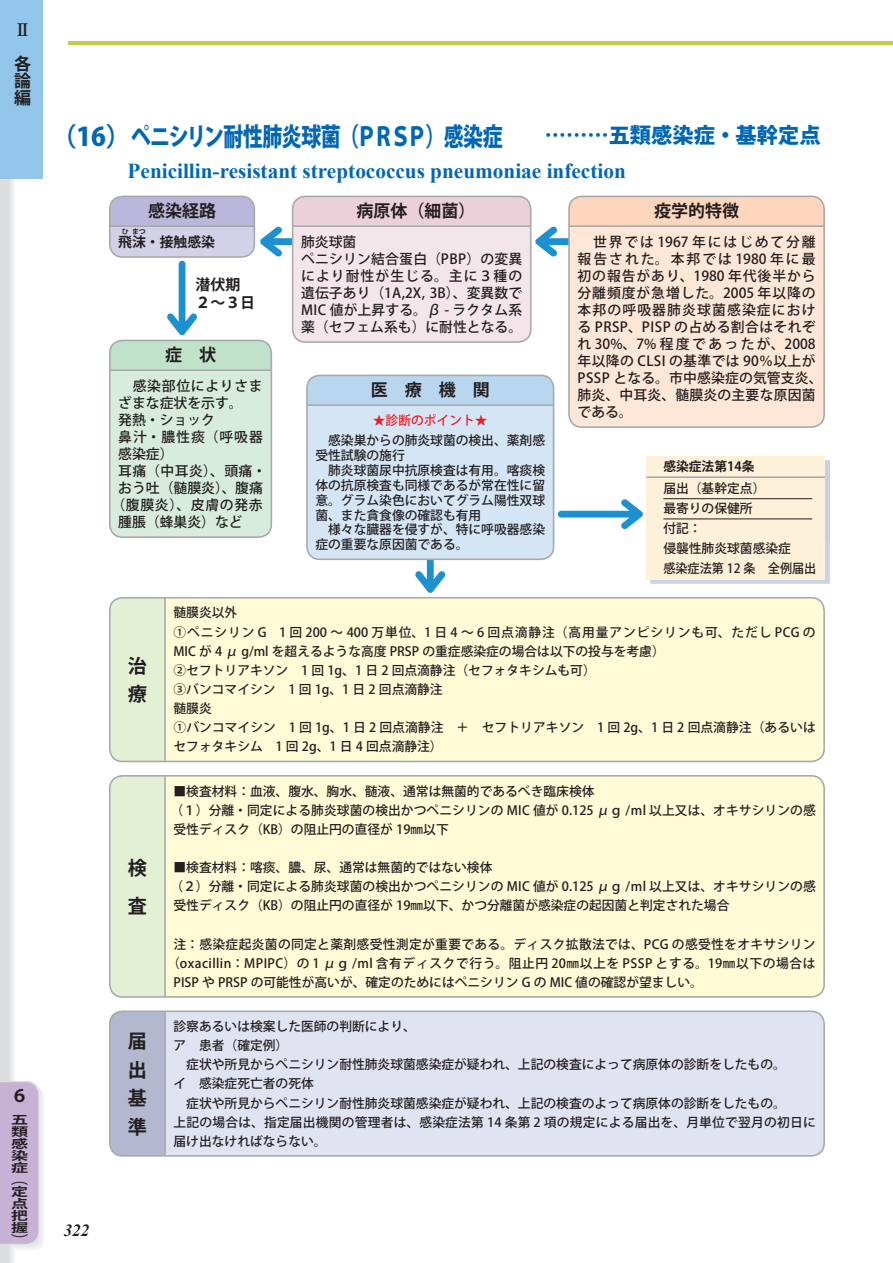
<style>
.page{position:relative;width:893px;height:1263px;background:#fff}
.page>*{position:absolute;margin:0;border:0;box-sizing:border-box;transform-origin:0 0}
.t1{font:800 25.5px "Koz Go Pro";letter-spacing:-.03em;color:#0166b3}
.t2{font:700 21.3px "Times New Roman";color:#0166b3}
.t3{font:800 21.3px "Koz Go Pro";color:#0166b3}
.t4{font:700 19.2px/28.7px "Koz Go Pro";color:#231f20}
.t5{font:700 16.95px/17px "Koz Go Pro";color:#231f20;text-align:justify}
.t6{font:italic 700 16.95px "Times New Roman";color:#231f20}
.t7{font:700 16.95px "Koz Min Pro";color:#231f20}
.t8{font:700 14.85px/18px "Koz Go Pro";color:#231f20}
.t9{font:500 13.8px/17px "Koz Go Pro";letter-spacing:.03em;color:#231f20}
.t10{font:500 13.8px/17px "Koz Go Pro";letter-spacing:.01em;color:#231f20}
.t11{font:500 13.8px "Koz Go Pro";letter-spacing:.05em;color:#231f20}
.t12{font:500 13.8px "Koz Go Pro";color:#231f20}
.t13{font:700 13.8px "Koz Go Pro";color:#231f20}
.t14{font:500 12.75px/19.2px "Koz Go Pro";color:#231f20}
.t15{font:500 12.75px "Koz Go Pro";letter-spacing:.045em;color:#231f20}
.t16{font:500 12.75px "Koz Go Pro";letter-spacing:.025em;color:#231f20}
.t17{font:500 12.75px "Koz Go Pro";color:#ee1d23}
.t18{font:700 12.75px "Koz Go Pro";color:#231f20}
.t19{font:700 11.85px/11.9px "Koz Go Pro";color:#231f20;text-align:justify;scale:1.43 1}
.t20{font:700 6.9px "Koz Go Pro";color:#231f20}
</style>
<div class="page">
<div style="left:0;top:0;width:15px;height:1263px;background:#f8f8f9"></div>
<div style="left:0;top:0;width:14px;height:1263px;background:#f3f4f4"></div>
<div style="left:0;top:0;width:13px;height:1263px;background:#f0f0f1"></div>
<div style="left:0;top:0;width:12px;height:1263px;background:#ebebed"></div>
<div style="left:0;top:0;width:11px;height:1263px;background:#e6e7e9"></div>
<div style="left:0;top:0;width:10px;height:1263px;background:#e2e3e5"></div>
<div style="left:0;top:0;width:8px;height:1263px;background:#dcdddf"></div>
<svg style="left:0;top:1081px;width:43px;height:168px;background:#ccbad8"></svg>
<div style="left:0;top:0;width:43px;height:179px;background:#92c5ea"></div>
<hr style="left:68px;top:41px;width:825px;height:4px;background:#c7c94e">
<div style="left:569px;top:196px;width:255px;height:30px;background:#fdd6bd"></div>
<div style="left:571px;top:227px;width:253px;height:198px;background:#fee7d7"></div>
<hr style="left:569px;top:225px;width:255px;height:2px;background:#a8a9ad">
<div style="left:568px;top:196px;width:257px;height:232px;border:2px solid #a8a9ad;border-radius:13px"></div>
<svg style="left:167px;top:261px;width:30px;height:74px"></svg>
<div style="left:293px;top:196px;width:238px;height:30px;background:#ebcfd9"></div>
<svg style="left:260px;top:226px;width:318px;height:116px"></svg>
<hr style="left:293px;top:225px;width:238px;height:2px;background:#a8a9ad">
<div style="left:292px;top:196px;width:239px;height:147px;border:2px solid #a8a9ad;border-radius:13px"></div>
<div style="left:307px;top:375px;width:247px;height:30px;background:#b9d6ef"></div>
<svg style="left:309px;top:405px;width:334px;height:188px"></svg>
<hr style="left:307px;top:404px;width:247px;height:2px;background:#a8a9ad">
<div style="left:306px;top:375px;width:248px;height:185px;border:2px solid #a8a9ad;border-radius:13px"></div>
<div style="left:110px;top:196px;width:144px;height:30px;background:#bbb7da"></div>
<div style="left:110px;top:226px;width:144px;height:31px;background:#d3d1e8"></div>
<hr style="left:110px;top:225px;width:144px;height:2px;background:#a8a9ad">
<div style="left:109px;top:196px;width:146px;height:62px;border:2px solid #a8a9ad;border-radius:13px"></div>
<div style="left:110px;top:340px;width:161px;height:30px;background:#c0e2ca"></div>
<div style="left:112px;top:371px;width:159px;height:166px;background:#d8ecdd"></div>
<hr style="left:110px;top:369px;width:161px;height:2px;background:#a8a9ad">
<div style="left:109px;top:340px;width:163px;height:198px;border:2px solid #a8a9ad;border-radius:13px"></div>
<div style="left:110px;top:776px;width:55px;height:221px;background:#e4f0d4"></div>
<div style="left:166px;top:776px;width:658px;height:219px;background:#fffbd6"></div>
<hr style="left:164px;top:776px;width:2px;height:221px;background:#a8a9ad">
<div style="left:109px;top:775px;width:716px;height:223px;border:2px solid #a8a9ad;border-radius:13px"></div>
<div style="left:110px;top:1011px;width:55px;height:145px;background:#b3b8cf"></div>
<div style="left:166px;top:1013px;width:656px;height:141px;background:#e0e4f2"></div>
<hr style="left:164px;top:1011px;width:2px;height:145px;background:#a8a9ad">
<div style="left:109px;top:1010px;width:716px;height:147px;border:2px solid #a8a9ad;border-radius:13px"></div>
<div style="left:110px;top:598px;width:55px;height:163px;background:#e4f0d4"></div>
<div style="left:166px;top:598px;width:658px;height:163px;background:#fffbd6"></div>
<hr style="left:164px;top:598px;width:2px;height:163px;background:#a8a9ad">
<div style="left:109px;top:597px;width:716px;height:165px;border:2px solid #a8a9ad;border-radius:13px"></div>
<div style="left:646px;top:456px;width:179px;height:123px;background:#fef1d9"></div>
<hr style="left:646px;top:476px;width:179px;height:2px;background:#a8a9ad">
<hr style="left:663px;top:498px;width:149px;height:1px;background:#231f20">
<hr style="left:663px;top:519px;width:149px;height:1px;background:#231f20">
<h3 class="t7" style="left:14px;top:18px;width:15px">Ⅱ</h3>
<h3 class="t5" style="left:14px;top:57px;width:18px">各論編</h3>
<h3 class="t5" style="left:11px;top:1088px;width:15px">６</h3>
<p class="t19" style="left:11px;top:1115px;width:13px">五類感染症（定点把握）</p>
<h1 class="t1" style="left:51px;top:120px;width:453px">（16）ペニシリン耐性肺炎球菌（ＰＲＳＰ）感染症</h1>
<h2 class="t3" style="left:545px;top:122px;width:277px">………五類感染症・基幹定点</h2>
<h2 class="t2" style="left:128px;top:156px;width:500px">Penicillin-resistant streptococcus pneumoniae infection</h2>
<h3 class="t5" style="left:148px;top:204px;width:70px">感染経路</h3>
<p class="t13" style="left:118px;top:233px;width:98px">飛沫・接触感染</p>
<p class="t20" style="left:122px;top:227px;width:8px">ひ</p>
<p class="t20" style="left:132px;top:227px;width:15px">まつ</p>
<p class="t8" style="left:196px;top:276px;width:61px">潜伏期<br>２～３日</p>
<h3 class="t5" style="left:165px;top:348px;width:53px">症　状</h3>
<p class="t11" style="left:118px;top:377px;width:146px">　感染部位によりさま</p>
<p class="t12" style="left:118px;top:394px;width:126px">ざまな症状を示す。</p>
<p class="t9" style="left:118px;top:412px;width:98px">発熱・ショック</p>
<p class="t9" style="left:118px;top:429px;width:146px">鼻汁・膿性痰（呼吸器</p>
<p class="t9" style="left:118px;top:446px;width:57px">感染症）</p>
<p class="t9" style="left:118px;top:463px;width:150px">耳痛（中耳炎）、頭痛・</p>
<p class="t9" style="left:118px;top:480px;width:146px">おう吐（髄膜炎）、腹痛</p>
<p class="t11" style="left:111px;top:496px;width:153px">（腹膜炎）、皮膚の発赤</p>
<p class="t9" style="left:118px;top:514px;width:126px">腫脹（蜂巣炎）など</p>
<h3 class="t5" style="left:356px;top:204px;width:121px">病原体（細菌）</h3>
<p class="t10" style="left:301px;top:234px;width:223px">肺炎球菌<br>ペニシリン結合蛋白（PBP）の変異により耐性が生じる。主に３種の遺伝子あり（1A,2X, 3B）、変異数で<br>MIC 値が上昇する。β - ラクタム系薬（セフェム系も）に耐性となる。</p>
<h3 class="t5" style="left:371px;top:383px;width:121px">医　療　機　関</h3>
<p class="t17" style="left:373px;top:412px;width:116px">★診断のポイント★</p>
<p class="t14" style="left:315px;top:434px;width:231px;line-height:14.9px">　感染巣からの肺炎球菌の検出、薬剤感受性試験の施行<br>　肺炎球菌尿中抗原検査は有用。喀痰検体の抗原検査も同様であるが常在性に留意。グラム染色においてグラム陽性双球菌、また貪食像の確認も有用<br>　様々な臓器を侵すが、特に呼吸器感染症の重要な原因菌である。</p>
<h3 class="t5" style="left:654px;top:204px;width:87px">疫学的特徴</h3>
<p class="t9" style="left:577px;top:234px;width:247px">　世界では 1967 年にはじめて分離報告された。本邦では1980年に最初の報告があり、1980 年代後半から分離頻度が急増した。2005 年以降の本邦の呼吸器肺炎球菌感染症における PRSP、PISP の占める割合はそれぞれ 30%、7% 程度であったが、2008年以降の CLSI の基準では 90％以上が<br>PSSP となる。市中感染症の気管支炎、肺炎、中耳炎、髄膜炎の主要な原因菌である。</p>
<p class="t18" style="left:663px;top:458px;width:93px">感染症法第14条</p>
<p class="t14" style="left:663px;top:478px;width:154px;line-height:20.2px">届出（基幹定点）<br>最寄りの保健所<br>付記：<br>侵襲性肺炎球菌感染症<br>感染症法第 12 条　全例届出</p>
<h3 class="t6" style="left:64px;top:1219px;width:27px">322</h3>
<h3 class="t4" style="left:128px;top:652px;width:20px">治療</h3>
<h3 class="t4" style="left:128px;top:849px;width:20px;line-height:38.2px">検査</h3>
<h3 class="t4" style="left:128px;top:1028px;width:20px;text-align:justify">届出基準</h3>
<p class="t14" style="left:174px;top:604px;width:644px">髄膜炎以外　<br>①ペニシリン G　1 回 200 ～ 400 万単位、1 日 4 ～ 6 回点滴静注（高用量アンピシリンも可、ただし PCG のMIC が 4 μ g/ml を超えるような高度 PRSP の重症感染症の場合は以下の投与を考慮）<br>②セフトリアキソン　1 回 1g、1 日 2 回点滴静注（セフォタキシムも可）<br>③バンコマイシン　1 回 1g、1 日 2 回点滴静注<br>髄膜炎　<br>①バンコマイシン　1 回 1g、1 日 2 回点滴静注　＋　セフトリアキソン　1 回 2g、1 日 2 回点滴静注（あるいはセフォタキシム　1 回 2g、1 日 4 回点滴静注）</p>
<p class="t14" style="left:170px;top:782px;width:647px">■検査材料：血液、腹水、胸水、髄液、通常は無菌的であるべき臨床検体<br>（１）分離・同定による肺炎球菌の検出かつペニシリンの MIC 値が 0.125 μｇ /ml 以上又は、オキサシリンの感受性ディスク（KB）の阻止円の直径が 19㎜以下</p>
<p class="t14" style="left:170px;top:858px;width:647px">■検査材料：喀痰、膿、尿、通常は無菌的ではない検体<br>（２）分離・同定による肺炎球菌の検出かつペニシリンの MIC 値が 0.125 μｇ /ml 以上又は、オキサシリンの感受性ディスク（KB）の阻止円の直径が 19㎜以下、かつ分離菌が感染症の起因菌と判定された場合</p>
<p class="t16" style="left:174px;top:936px;width:644px">注：感染症起炎菌の同定と薬剤感受性測定が重要である。ディスク拡散法では、PCG の感受性をオキサシリン</p>
<p class="t15" style="left:167px;top:955px;width:650px">（oxacillin：MPIPC）の 1 μｇ /ml 含有ディスクで行う。阻止円 20㎜以上を PSSP とする。19㎜以下の場合は</p>
<p class="t14" style="left:174px;top:973px;width:531px">PISP や PRSP の可能性が高いが、確定のためにはペニシリン G の MIC 値の確認が望ましい。</p>
<p class="t14" style="left:174px;top:1017px;width:644px">診察あるいは検案した医師の判断により、<br>ア　患者（確定例）<br>　症状や所見からペニシリン耐性肺炎球菌感染症が疑われ、上記の検査によって病原体の診断をしたもの。<br>イ　感染症死亡者の死体<br>　症状や所見からペニシリン耐性肺炎球菌感染症が疑われ、上記の検査のよって病原体の診断をしたもの。<br>上記の場合は、指定届出機関の管理者は、感染症法第 14 条第 2 項の規定による届出を、月単位で翌月の初日に届け出なければならない。</p>
</div>
